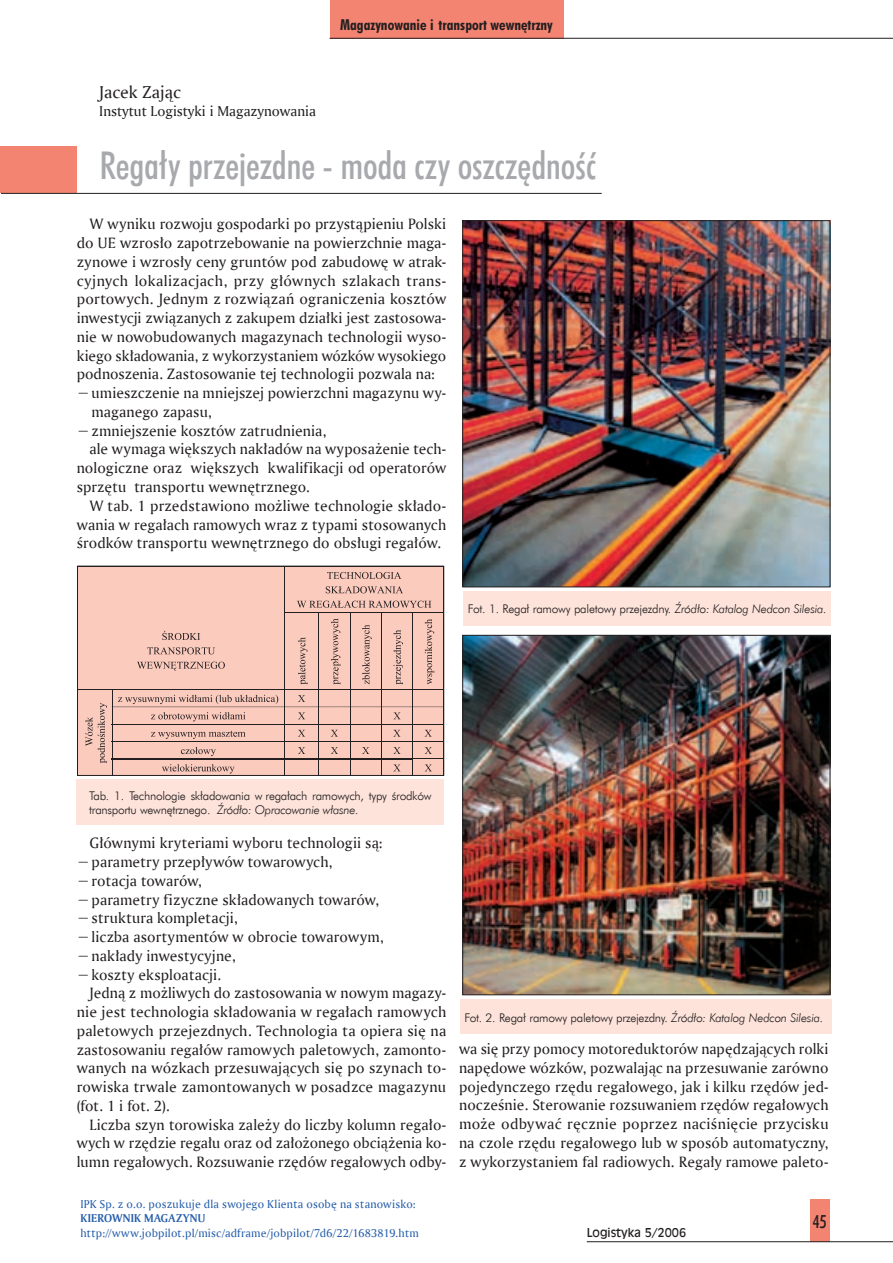
<style>
.page{position:relative;width:893px;height:1263px;background:#fff}
.page>*{position:absolute;margin:0;border:0;box-sizing:border-box;transform-origin:0 0}
.t1{font:38.25px "Futura Md Cn EU";letter-spacing:-.005em;color:#a8a9ad}
.t2{font:18px "Amerigo EU";color:#231f20}
.t3{font:18px "Futura Md Cn EU";color:#231f20}
.t4{font:15.75px/18.8px "Amerigo EU";letter-spacing:.005em;color:#231f20;text-align:justify}
.t5{font:15.75px "Amerigo EU";letter-spacing:.025em;color:#231f20}
.t6{font:15px "Futura Bd Cn EU";color:#231f20}
.t7{font:15px "Amerigo EU";color:#231f20}
.t8{font:12px/14.4px "Futura Lt EU";letter-spacing:-.02em;color:#231f20}
.t9{font:12px "Amerigo EU";letter-spacing:.015em;color:#255dab}
.t10{font:700 12px "Amerigo EU";letter-spacing:.015em;color:#255dab}
.t11{font:12px "Incised 901 EU";color:#231f20}
.s1{font-style:italic}
</style>
<div class="page">
<div style="left:330px;top:0;width:233px;height:38px;background:#f48472"></div>
<hr style="left:330px;top:38px;width:563px;height:1px;background:#231f20">
<div style="left:810px;top:1199px;width:19px;height:43px;background:#f48472"></div>
<hr style="left:587px;top:1241px;width:306px;height:1px;background:#231f20">
<div style="left:1px;top:146px;width:76px;height:47px;background:#f48472"></div>
<hr style="left:1px;top:193px;width:601px;height:1px;background:#231f20">
<div style="left:78px;top:566px;width:366px;height:209px;background:#fbcbbd"></div>
<svg style="left:327px;top:572px;width:74px;height:7px"></svg>
<svg style="left:326px;top:586px;width:77px;height:7px"></svg>
<svg style="left:297px;top:601px;width:134px;height:7px"></svg>
<hr style="left:284px;top:567px;width:1px;height:45px;background:#231f20">
<svg style="left:162px;top:631px;width:38px;height:9px"></svg>
<svg style="left:147px;top:647px;width:68px;height:7px"></svg>
<svg style="left:137px;top:662px;width:88px;height:8px"></svg>
<svg style="left:298px;top:637px;width:10px;height:47px"></svg>
<svg style="left:331px;top:618px;width:9px;height:66px"></svg>
<svg style="left:362px;top:625px;width:10px;height:59px"></svg>
<svg style="left:393px;top:630px;width:10px;height:54px"></svg>
<svg style="left:425px;top:619px;width:9px;height:65px"></svg>
<hr style="left:284px;top:612px;width:129px;height:1px;background:#231f20">
<hr style="left:413px;top:612px;width:31px;height:1px;background:#231f20">
<hr style="left:284px;top:613px;width:1px;height:76px;background:#231f20">
<hr style="left:319px;top:613px;width:1px;height:76px;background:#231f20">
<hr style="left:350px;top:613px;width:1px;height:76px;background:#231f20">
<hr style="left:381px;top:613px;width:1px;height:76px;background:#231f20">
<hr style="left:412px;top:613px;width:1px;height:76px;background:#231f20">
<svg style="left:298px;top:695px;width:7px;height:7px"></svg>
<hr style="left:78px;top:689px;width:335px;height:1px;background:#231f20">
<hr style="left:413px;top:689px;width:31px;height:1px;background:#231f20">
<svg style="left:298px;top:712px;width:7px;height:7px"></svg>
<svg style="left:393px;top:712px;width:8px;height:7px"></svg>
<hr style="left:112px;top:707px;width:332px;height:1px;background:#e5baad">
<svg style="left:298px;top:730px;width:7px;height:7px"></svg>
<svg style="left:331px;top:730px;width:7px;height:7px"></svg>
<svg style="left:393px;top:730px;width:8px;height:7px"></svg>
<svg style="left:424px;top:730px;width:8px;height:7px"></svg>
<hr style="left:112px;top:724px;width:301px;height:1px;background:#231f20">
<hr style="left:413px;top:724px;width:31px;height:1px;background:#231f20">
<svg style="left:298px;top:747px;width:7px;height:7px"></svg>
<svg style="left:331px;top:747px;width:7px;height:7px"></svg>
<svg style="left:362px;top:747px;width:7px;height:7px"></svg>
<svg style="left:393px;top:747px;width:8px;height:7px"></svg>
<svg style="left:425px;top:747px;width:7px;height:7px"></svg>
<hr style="left:112px;top:741px;width:301px;height:1px;background:#231f20">
<hr style="left:413px;top:741px;width:31px;height:1px;background:#231f20">
<svg style="left:393px;top:764px;width:8px;height:7px"></svg>
<svg style="left:425px;top:764px;width:7px;height:7px"></svg>
<hr style="left:112px;top:759px;width:301px;height:1px;background:#231f20">
<hr style="left:413px;top:759px;width:31px;height:1px;background:#231f20">
<svg style="left:85px;top:690px;width:193px;height:84px"></svg>
<svg style="left:284px;top:690px;width:1px;height:84px"></svg>
<svg style="left:350px;top:690px;width:1px;height:84px"></svg>
<svg style="left:381px;top:690px;width:1px;height:84px"></svg>
<svg style="left:412px;top:690px;width:1px;height:84px"></svg>
<div style="left:77px;top:566px;width:367px;height:210px;border:1px solid #231f20"></div>
<div style="left:77px;top:779px;width:367px;height:46px;background:#fde3da"></div>
<img style="left:464px;top:222px;width:364px;height:363px">
<div style="left:462px;top:220px;width:368px;height:367px;border:1px solid #231f20"></div>
<div style="left:463px;top:591px;width:368px;height:34px;background:#fde3da"></div>
<img style="left:464px;top:637px;width:364px;height:356px">
<div style="left:462px;top:635px;width:368px;height:360px;border:1px solid #231f20"></div>
<div style="left:460px;top:999px;width:371px;height:35px;background:#fde3da"></div>
<p class="t6" style="left:340px;top:15px;width:214px">Magazynowanie i transport wewnętrzny</p>
<p class="t2" style="left:99px;top:81px;width:83px">Jacek Zając</p>
<p class="t7" style="left:99px;top:102px;width:218px">Instytut Logistyki i Magazynowania</p>
<h1 class="t1" style="left:100px;top:142px;width:498px">Regały przejezdne - moda czy oszczędność</h1>
<p class="t4" style="left:89px;top:215px;width:358px">W wyniku rozwoju gospodarki po przystąpieniu Polski</p>
<p class="t4" style="left:77px;top:233px;width:371px">do UE wzrosło zapotrzebowanie na powierzchnie maga-</p>
<p class="t4" style="left:77px;top:252px;width:371px">zynowe i wzrosły ceny gruntów pod zabudowę w atrak-</p>
<p class="t5" style="left:77px;top:271px;width:371px">cyjnych lokalizacjach, przy głównych szlakach trans-</p>
<p class="t4" style="left:77px;top:290px;width:371px">portowych. Jednym z rozwiązań ograniczenia kosztów</p>
<p class="t4" style="left:77px;top:308px;width:371px">inwestycji związanych z zakupem działki jest zastosowa-</p>
<p class="t4" style="left:77px;top:327px;width:371px">nie w nowobudowanych magazynach technologii wyso-</p>
<p class="t4" style="left:77px;top:346px;width:371px">kiego składowania, z wykorzystaniem wózków wysokiego</p>
<p class="t4" style="left:77px;top:365px;width:360px">podnoszenia. Zastosowanie tej technologii pozwala na:</p>
<p class="t4" style="left:77px;top:383px;width:371px">− umieszczenie na mniejszej powierzchni magazynu wy-</p>
<p class="t4" style="left:92px;top:402px;width:122px">maganego zapasu,</p>
<p class="t4" style="left:77px;top:421px;width:251px">− zmniejszenie kosztów zatrudnienia,</p>
<p class="t4" style="left:89px;top:440px;width:358px">ale wymaga większych nakładów na wyposażenie tech-</p>
<p class="t4" style="left:77px;top:458px;width:371px">nologiczne oraz większych kwalifikacji od operatorów</p>
<p class="t4" style="left:77px;top:477px;width:235px">sprzętu transportu wewnętrznego.</p>
<p class="t4" style="left:89px;top:496px;width:358px">W tab. 1 przedstawiono możliwe technologie składo-</p>
<p class="t4" style="left:77px;top:515px;width:371px">wania w regałach ramowych wraz z typami stosowanych</p>
<p class="t4" style="left:77px;top:533px;width:366px">środków transportu wewnętrznego do obsługi regałów.</p>
<p class="t8" style="left:468px;top:601px;width:361px">Fot. 1. Regał ramowy paletowy przejezdny. <span class="s1">Źródło: Katalog Nedcon Silesia.</span></p>
<p class="t8" style="left:89px;top:788px;width:344px">Tab. 1. Technologie składowania w regałach ramowych, typy środków transportu wewnętrznego. <span class="s1">Źródło: Opracowanie własne.</span></p>
<p class="t4" style="left:77px;top:833px;width:309px;text-align:left;text-indent:13px">Głównymi kryteriami wyboru technologii są: − parametry przepływów towarowych,<br>− rotacja towarów,<br>− parametry fizyczne składowanych towarów, − struktura kompletacji,<br>− liczba asortymentów w obrocie towarowym, − nakłady inwestycyjne,<br>− koszty eksploatacji.</p>
<p class="t4" style="left:77px;top:983px;width:371px;text-indent:13px">Jedną z możliwych do zastosowania w nowym magazy&shy;nie jest technologia składowania w regałach ramowych paletowych przejezdnych. Technologia ta opiera się na zastosowaniu regałów ramowych paletowych, zamonto&shy;wanych na wózkach przesuwających się po szynach to&shy;rowiska trwale zamontowanych w posadzce magazynu (fot. 1 i fot. 2).</p>
<p class="t4" style="left:77px;top:1115px;width:371px;text-indent:13px">Liczba szyn torowiska zależy do liczby kolumn regało&shy;wych w rzędzie regału oraz od założonego obciążenia ko&shy;lumn regałowych. Rozsuwanie rzędów regałowych odby-</p>
<p class="t9" style="left:80px;top:1196px;width:337px">IPK Sp. z o.o. poszukuje dla swojego Klienta osobę na stanowisko:</p>
<p class="t10" style="left:80px;top:1211px;width:127px">KIEROWNIK MAGAZYNU</p>
<p class="t9" style="left:80px;top:1225px;width:340px">http://www.jobpilot.pl/misc/adframe/jobpilot/7d6/22/1683819.htm</p>
<p class="t8" style="left:464px;top:1010px;width:361px">Fot. 2. Regał ramowy paletowy przejezdny. <span class="s1">Źródło: Katalog Nedcon Silesia.</span></p>
<p class="t4" style="left:459px;top:1039px;width:371px">wa się przy pomocy motoreduktorów napędzających rolki napędowe wózków, pozwalając na przesuwanie zarówno pojedynczego rzędu regałowego, jak i kilku rzędów jed&shy;nocześnie. Sterowanie rozsuwaniem rzędów regałowych może odbywać ręcznie poprzez naciśnięcie przycisku na czole rzędu regałowego lub w sposób automatyczny, z wykorzystaniem fal radiowych. Regały ramowe paleto-</p>
<p class="t11" style="left:587px;top:1226px;width:101px">Logistyka 5/2006</p>
<p class="t3" style="left:813px;top:1210px;width:15px">45</p>
</div>
